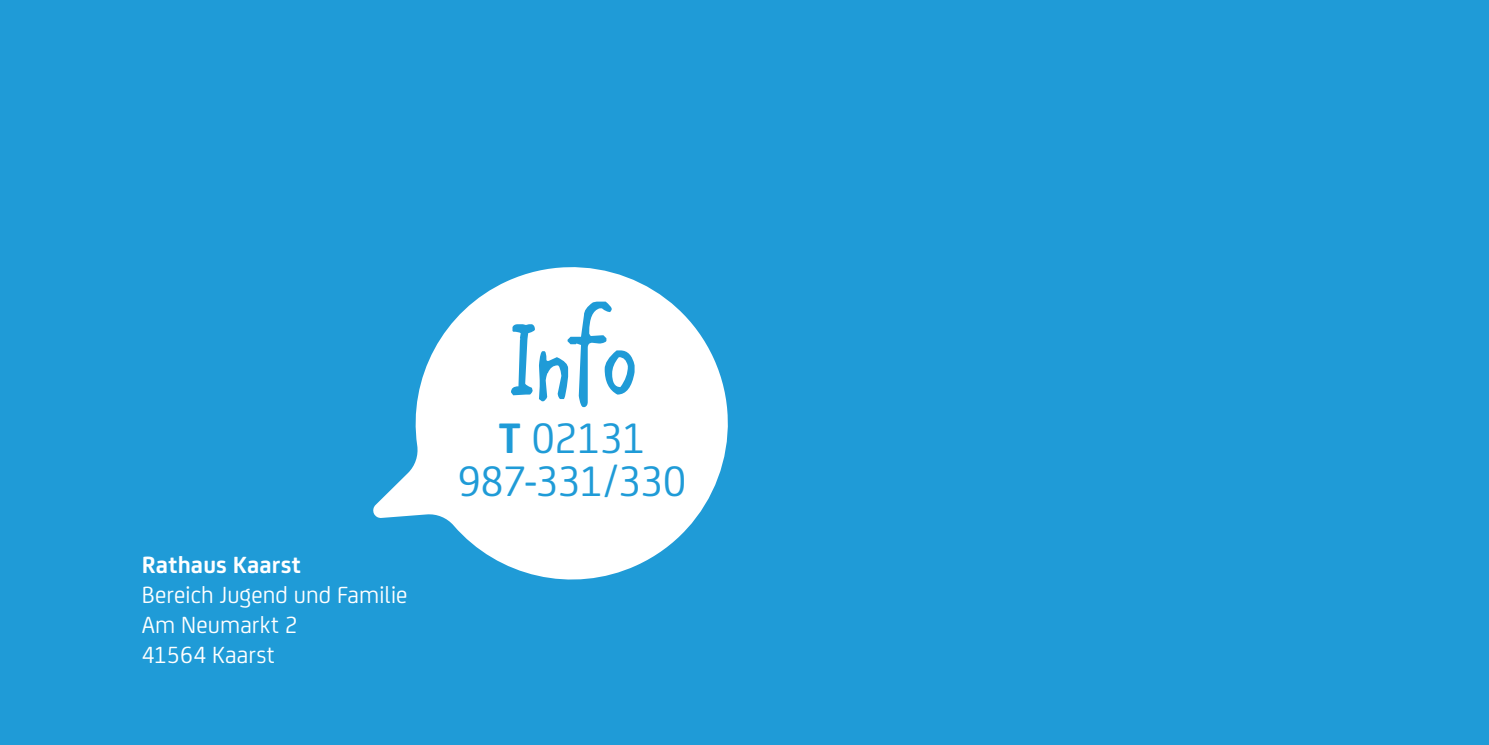
<style>
.page{position:relative;width:1489px;height:745px;background:#fff}
.page>*{position:absolute;margin:0;border:0;box-sizing:border-box;transform-origin:0 0}
.t1{font:95.75px "A Little Pot";color:#1f9bd7}
.t2{font:45.5px/43.2px "FS Joey";letter-spacing:-.03em;color:#1f9bd7;text-align:center}
.t3{font:25px/30px "FS Joey";color:#fff}
.t4{font:700 25px "FS Joey";letter-spacing:.005em;color:#fff}
.s1{font-weight:700}
</style>
<div class="page">
<div style="left:0;top:0;width:1488px;height:744px;background:#1f9bd7"></div>
<svg style="left:373px;top:267px;width:355px;height:313px;fill:#fff"></svg>
<p class="t4" style="left:142px;top:546px;width:161px">Rathaus Kaarst</p>
<p class="t3" style="left:142px;top:578px;width:267px">Bereich Jugend und Familie<br>Am Neumarkt 2<br>41564 Kaarst</p>
<h1 class="t1" style="left:509px;top:310px;width:129px">Info</h1>
<h2 class="t2" style="left:457px;top:413px;width:230px"><span class="s1">T</span> 02131<br>987-331/330</h2>
</div>
